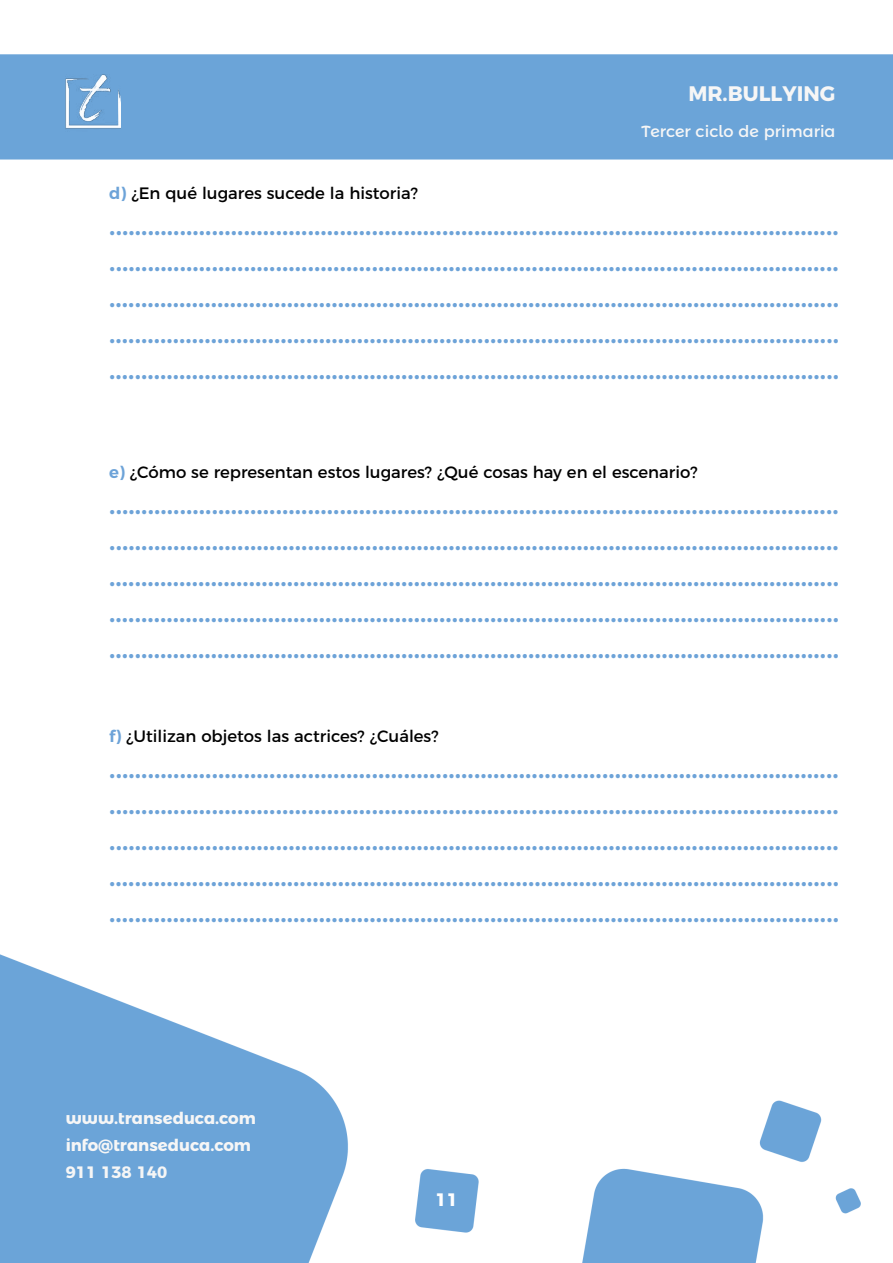
<style>
.page{position:relative;width:893px;height:1263px;background:#fff}
.page>*{position:absolute;margin:0;border:0;box-sizing:border-box;transform-origin:0 0}
.t1{font:600 27px/36px "Montserrat";color:#6da3d8;text-align:justify}
.t2{font:700 21px "Montserrat";color:#f6f6f6}
.t3{font:700 18px "Montserrat";color:#fff}
.t4{font:16.5px "Montserrat";color:#000}
.t5{font:700 16.5px/27px "Montserrat Alternates";color:#f6f6f6}
.t6{font:16.2px "Montserrat Alternates";color:#f6f6f6}
.s1{font-weight:600;color:#6da3d8}
</style>
<div class="page">
<img style="left:0;top:54px;width:893px;height:1209px">
<img style="left:66px;top:74px;width:55px;height:66px">
<p class="t2" style="left:688px;top:77px;width:149px">MR.BULLYING</p>
<p class="t6" style="left:641px;top:119px;width:196px">Tercer ciclo de primaria</p>
<p class="t4" style="left:109px;top:180px;width:310px"><span class="s1">d)</span> ¿En qué lugares sucede la historia?</p>
<p class="t1" style="left:109px;top:205px;width:731px">.................................................................................................................. .................................................................................................................. ................................................................................................................... ................................................................................................................... ...................................................................................................................</p>
<p class="t4" style="left:109px;top:459px;width:590px"><span class="s1">e)</span> ¿Cómo se representan estos lugares? ¿Qué cosas hay en el escenario?</p>
<p class="t1" style="left:109px;top:484px;width:731px">.................................................................................................................. .................................................................................................................. ................................................................................................................... ................................................................................................................... ...................................................................................................................</p>
<p class="t4" style="left:109px;top:723px;width:331px"><span class="s1">f)</span> ¿Utilizan objetos las actrices? ¿Cuáles?</p>
<p class="t1" style="left:109px;top:748px;width:731px">.................................................................................................................. .................................................................................................................. .................................................................................................................. ................................................................................................................... ...................................................................................................................</p>
<p class="t5" style="left:66px;top:1103px;width:192px">www.transeduca.com info@transeduca.com<br>911 138 140</p>
<p class="t3" style="left:436px;top:1184px;width:24px">11</p>
</div>
